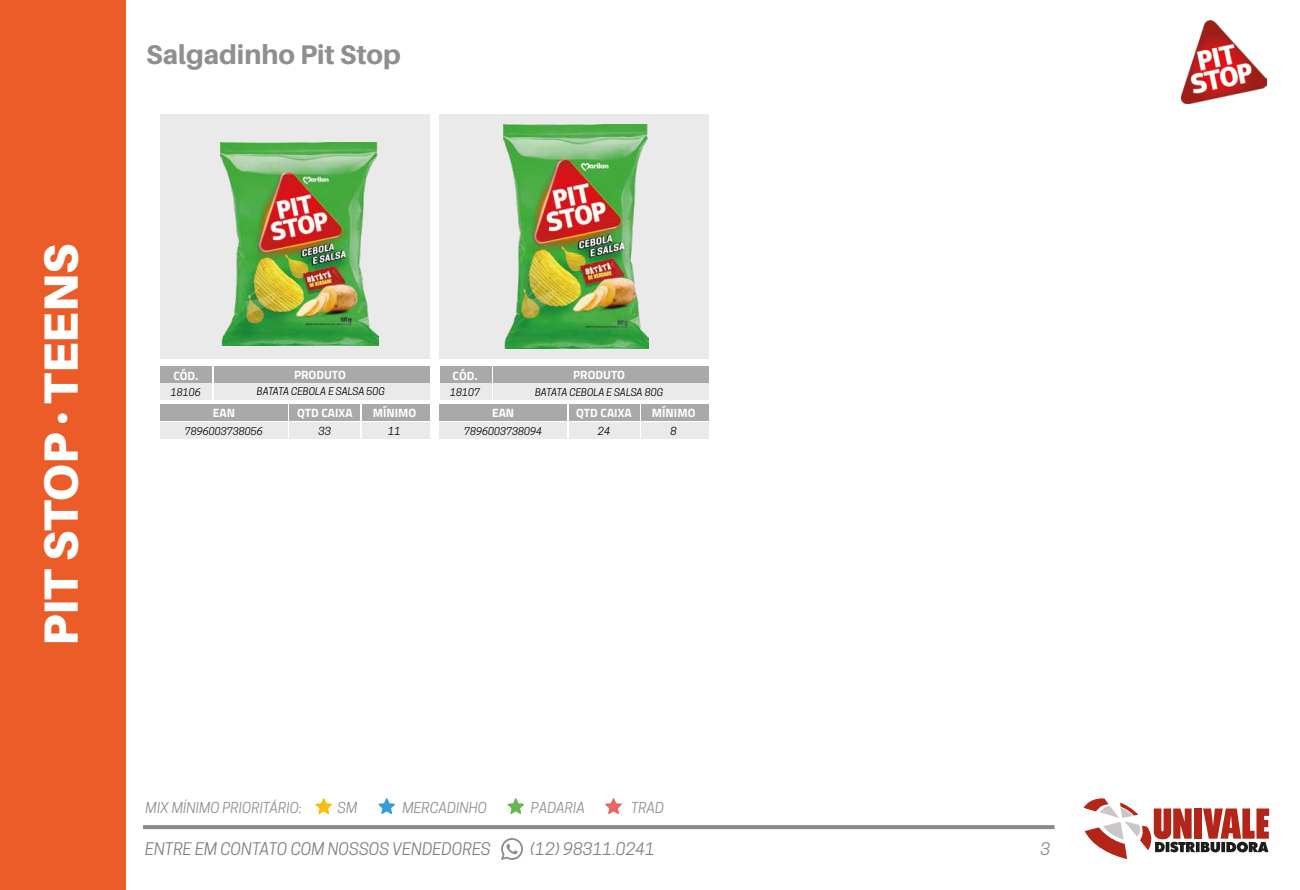
<style>
.page{position:relative;width:1300px;height:890px;background:#fff}
.page>*{position:absolute;margin:0;border:0;box-sizing:border-box;transform-origin:0 0}
.t1{font:900 48px "Aileron";color:#fff}
.t2{font:800 27px "Aileron";color:#8f8f8f}
.t3{font:italic 16.3px "Cooper Hewitt";color:#818181}
.t4{font:italic 16.3px "Cooper Hewitt";color:#8a8a8a}
.t5{font:italic 14.2px "Cooper Hewitt";color:#919191}
.t6{font:700 12px "Titillium Web";color:#fff}
.t7{font:italic 10.5px "Cooper Hewitt";color:#010101}
.t8{font:italic 10px "Cooper Hewitt";color:#010101}
</style>
<div class="page">
<svg style="left:143px;top:825px;width:912px;height:4px;background:#8d8d8d"></svg>
<div style="left:1194px;top:809px;width:8px;height:30px;background:#b32518"></div>
<svg style="left:1084px;top:798px;width:111px;height:61px"></svg>
<svg style="left:1196px;top:842px;width:4px;height:10px"></svg>
<svg style="left:1201px;top:809px;width:68px;height:43px"></svg>
<div style="left:0;top:0;width:126px;height:890px;background:#eb5c28"></div>
<svg style="left:315px;top:798px;width:17px;height:16px"></svg>
<svg style="left:605px;top:798px;width:17px;height:16px"></svg>
<svg style="left:378px;top:798px;width:17px;height:16px"></svg>
<svg style="left:508px;top:798px;width:16px;height:16px"></svg>
<svg style="left:501px;top:838px;width:22px;height:22px"></svg>
<img style="left:1181px;top:20px;width:86px;height:84px">
<div style="left:160px;top:115px;width:269px;height:244px;background:#eaeaea"></div>
<div style="left:440px;top:115px;width:269px;height:244px;background:#eaeaea"></div>
<div style="left:161px;top:366px;width:51px;height:16px;background:#a9a9aa"></div>
<div style="left:289px;top:405px;width:71px;height:16px;background:#a9a9aa"></div>
<div style="left:362px;top:405px;width:67px;height:16px;background:#a9a9aa"></div>
<div style="left:160px;top:405px;width:128px;height:16px;background:#a9a9aa"></div>
<div style="left:214px;top:366px;width:215px;height:16px;background:#a9a9aa"></div>
<div style="left:161px;top:384px;width:51px;height:16px;background:#eaeaea"></div>
<div style="left:289px;top:422px;width:71px;height:17px;background:#eaeaea"></div>
<div style="left:362px;top:422px;width:67px;height:17px;background:#eaeaea"></div>
<div style="left:160px;top:422px;width:128px;height:17px;background:#eaeaea"></div>
<div style="left:214px;top:384px;width:215px;height:16px;background:#eaeaea"></div>
<div style="left:440px;top:366px;width:51px;height:16px;background:#a9a9aa"></div>
<div style="left:569px;top:405px;width:70px;height:16px;background:#a9a9aa"></div>
<div style="left:641px;top:405px;width:67px;height:16px;background:#a9a9aa"></div>
<div style="left:440px;top:405px;width:127px;height:16px;background:#a9a9aa"></div>
<div style="left:493px;top:366px;width:215px;height:16px;background:#a9a9aa"></div>
<div style="left:440px;top:384px;width:51px;height:16px;background:#eaeaea"></div>
<div style="left:569px;top:422px;width:70px;height:17px;background:#eaeaea"></div>
<div style="left:641px;top:422px;width:67px;height:17px;background:#eaeaea"></div>
<div style="left:440px;top:422px;width:127px;height:17px;background:#eaeaea"></div>
<div style="left:493px;top:384px;width:215px;height:16px;background:#eaeaea"></div>
<img style="left:220px;top:142px;width:158px;height:204px">
<img style="left:503px;top:125px;width:145px;height:224px">
<h2 class="t2" style="left:146px;top:40px;width:256px">Salgadinho Pit Stop</h2>
<h1 class="t1" style="left:33px;top:646px;width:404px;rotate:-90deg">PIT STOP . TEENS</h1>
<p class="t6" style="left:173px;top:366px;width:26px">CÓD.</p>
<p class="t6" style="left:294px;top:365px;width:53px">PRODUTO</p>
<p class="t6" style="left:213px;top:404px;width:24px">EAN</p>
<p class="t6" style="left:297px;top:404px;width:57px">QTD CAIXA</p>
<p class="t6" style="left:373px;top:404px;width:45px">MÍNIMO</p>
<p class="t8" style="left:171px;top:387px;width:31px">18106</p>
<p class="t8" style="left:257px;top:386px;width:130px">BATATA CEBOLA E SALSA 50G</p>
<p class="t8" style="left:185px;top:425px;width:79px">7896003738056</p>
<p class="t7" style="left:319px;top:425px;width:14px">33</p>
<p class="t7" style="left:388px;top:425px;width:14px">11</p>
<p class="t6" style="left:453px;top:366px;width:26px">CÓD.</p>
<p class="t6" style="left:573px;top:365px;width:53px">PRODUTO</p>
<p class="t6" style="left:492px;top:404px;width:24px">EAN</p>
<p class="t6" style="left:576px;top:404px;width:57px">QTD CAIXA</p>
<p class="t6" style="left:652px;top:404px;width:45px">MÍNIMO</p>
<p class="t8" style="left:450px;top:387px;width:31px">18107</p>
<p class="t8" style="left:535px;top:387px;width:130px">BATATA CEBOLA E SALSA 80G</p>
<p class="t8" style="left:464px;top:425px;width:79px">7896003738094</p>
<p class="t7" style="left:598px;top:425px;width:14px">24</p>
<p class="t7" style="left:671px;top:425px;width:8px">8</p>
<h3 class="t5" style="left:146px;top:799px;width:158px">MIX MÍNIMO PRIORITÁRIO:</h3>
<h3 class="t5" style="left:337px;top:799px;width:21px">SM</h3>
<h3 class="t5" style="left:402px;top:799px;width:86px">MERCADINHO</h3>
<h3 class="t5" style="left:531px;top:799px;width:56px">PADARIA</h3>
<h3 class="t5" style="left:631px;top:799px;width:35px">TRAD</h3>
<h3 class="t3" style="left:145px;top:839px;width:347px">ENTRE EM CONTATO COM NOSSOS VENDEDORES</h3>
<h3 class="t3" style="left:530px;top:839px;width:127px">(12) 98311.0241</h3>
<h3 class="t4" style="left:1040px;top:839px;width:11px">3</h3>
</div>
